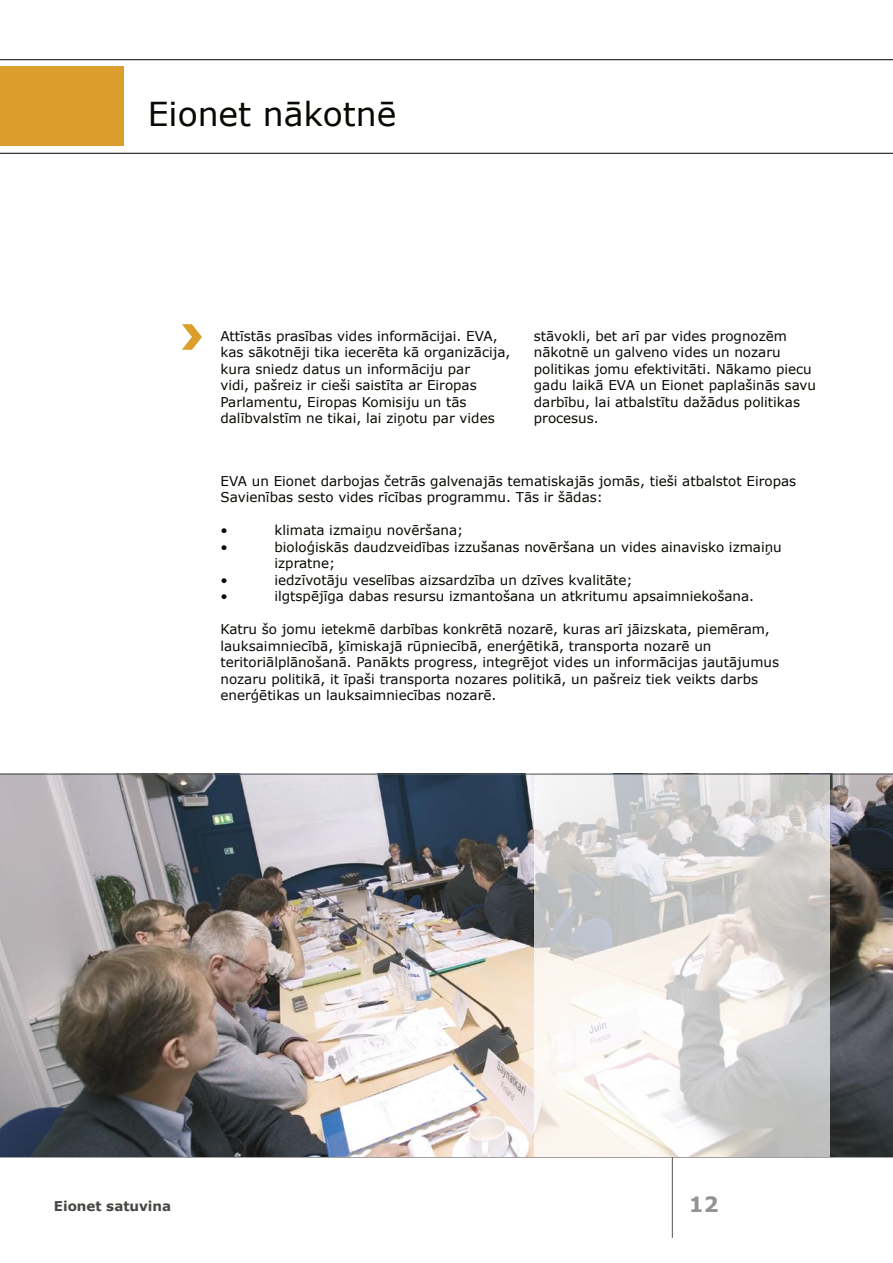
<style>
.page{position:relative;width:893px;height:1263px;background:#fff}
.page>*{position:absolute;margin:0;border:0;box-sizing:border-box;transform-origin:0 0}
.Page_Title{font:33px "Verdana";color:#090803}
.t1{font:700 21px "Verdana";color:#939393}
.Text{font:13.5px/16.5px "Verdana";color:#090803}
.t2{font:700 13.5px "Verdana";color:#464642}
</style>
<div class="page">
<hr style="left:672px;top:1157px;width:1px;height:81px;background:#565656">
<img style="left:0;top:775px;width:893px;height:382px">
<svg style="left:182px;top:324px;width:20px;height:26px"></svg>
<div style="left:0;top:67px;width:124px;height:79px;background:#db9e2d"></div>
<hr style="left:0;top:153px;width:893px;height:1px;background:#000">
<hr style="left:0;top:59px;width:893px;height:1px;background:#000">
<svg style="left:534px;top:775px;width:295px;height:382px"></svg>
<hr style="left:0;top:774px;width:893px;height:1px;background:#565656">
<p class="Page_Title" style="left:148px;top:93px;width:250px">Eionet nākotnē</p>
<p class="Text" style="left:220px;top:327px;width:291px">Attīstās prasības vides informācijai. EVA, kas sākotnēji tika iecerēta kā organizācija, kura sniedz datus un informāciju par<br>vidi, pašreiz ir cieši saistīta ar Eiropas Parlamentu, Eiropas Komisiju un tās dalībvalstīm ne tikai, lai ziņotu par vides</p>
<p class="Text" style="left:534px;top:327px;width:284px">stāvokli, bet arī par vides prognozēm nākotnē un galveno vides un nozaru politikas jomu efektivitāti. Nākamo piecu gadu laikā EVA un Eionet paplašinās savu darbību, lai atbalstītu dažādus politikas procesus.</p>
<p class="Text" style="left:220px;top:472px;width:577px">EVA un Eionet darbojas četrās galvenajās tematiskajās jomās, tieši atbalstot Eiropas<br>Savienības sesto vides rīcības programmu. Tās ir šādas:</p>
<p class="Text" style="left:220px;top:522px;width:9px">•</p>
<p class="Text" style="left:274px;top:522px;width:190px">klimata izmaiņu novēršana;</p>
<p class="Text" style="left:220px;top:538px;width:9px">•</p>
<p class="Text" style="left:274px;top:538px;width:509px">bioloģiskās daudzveidības izzušanas novēršana un vides ainavisko izmaiņu izpratne;</p>
<p class="Text" style="left:220px;top:571px;width:9px">•</p>
<p class="Text" style="left:274px;top:571px;width:360px">iedzīvotāju veselības aizsardzība un dzīves kvalitāte;</p>
<p class="Text" style="left:220px;top:588px;width:9px">•</p>
<p class="Text" style="left:274px;top:588px;width:481px">ilgtspējīga dabas resursu izmantošana un atkritumu apsaimniekošana.</p>
<p class="Text" style="left:220px;top:621px;width:560px">Katru šo jomu ietekmē darbības konkrētā nozarē, kuras arī jāizskata, piemēram, lauksaimniecībā, ķīmiskajā rūpniecībā, enerģētikā, transporta nozarē un teritoriālplānošanā. Panākts progress, integrējot vides un informācijas jautājumus nozaru politikā, it īpaši transporta nozares politikā, un pašreiz tiek veikts darbs enerģētikas un lauksaimniecības nozarē.</p>
<p class="t2" style="left:54px;top:1198px;width:119px">Eionet satuvina</p>
<h2 class="t1" style="left:689px;top:1191px;width:31px">12</h2>
</div>
